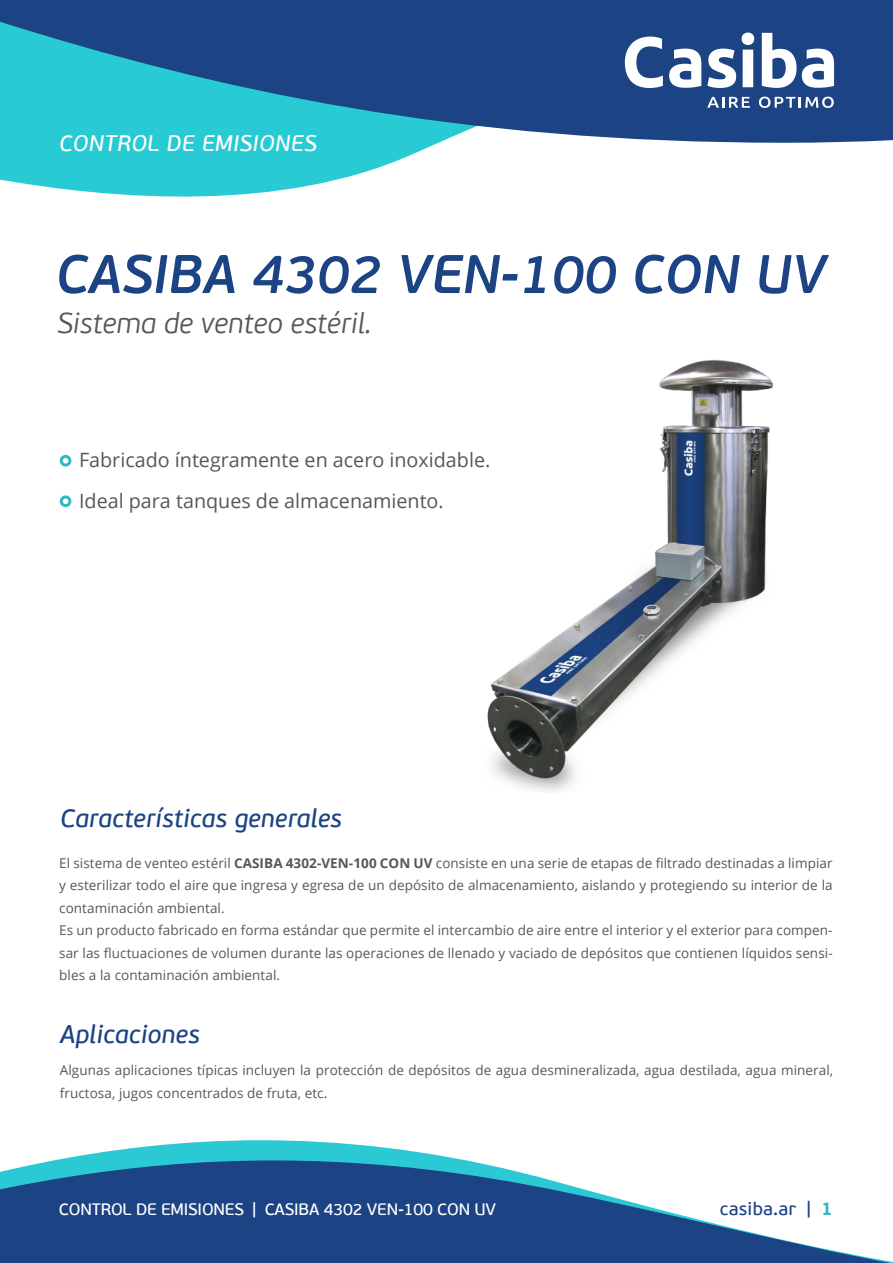
<style>
.page{position:relative;width:893px;height:1263px;background:#fff}
.page>*{position:absolute;margin:0;border:0;box-sizing:border-box;transform-origin:0 0}
.t1{font:italic 600 54.15px "PF Beau Sans Pro";color:#1c4383}
.t2{font:italic 300 28.65px "PF Beau Sans Pro";color:#575756}
.t3{font:italic 25.5px "PF Beau Sans Pro Bbook";color:#1c4383}
.t4{font:italic 22.5px "PF Beau Sans Pro Bbook";letter-spacing:.02em;color:#fff}
.t5{font:19.8px/40.5px "Open Sans";color:#575756}
.t6{font:18.15px "PF Beau Sans Pro Bbook";letter-spacing:.01em;color:#1c4383}
.t7{font:16.5px "PF Beau Sans Pro Bbook";letter-spacing:-.01em;color:#fff}
.t8{font:13.5px/22.5px "Open Sans";letter-spacing:.005em;color:#575756}
.s1{font-weight:700}
.s2{font-family:"PF Beau Sans Pro";font-weight:700;color:#35b6c1}
</style>
<div class="page">
<svg style="left:0;top:143px;width:438px;height:54px;fill:#28cad3"></svg>
<svg style="left:0;top:0;width:893px;height:143px;background:#236799"></svg>
<svg style="left:625px;top:37px;width:38px;height:51px"></svg>
<svg style="left:669px;top:49px;width:32px;height:39px"></svg>
<svg style="left:707px;top:49px;width:29px;height:39px"></svg>
<svg style="left:742px;top:33px;width:12px;height:54px"></svg>
<svg style="left:762px;top:33px;width:72px;height:55px"></svg>
<svg style="left:707px;top:97px;width:43px;height:11px"></svg>
<svg style="left:759px;top:97px;width:75px;height:11px"></svg>
<svg style="left:0;top:1140px;width:893px;height:123px;fill:#1c4383"></svg>
<svg style="left:60px;top:495px;width:11px;height:12px"></svg>
<svg style="left:60px;top:455px;width:11px;height:12px"></svg>
<img style="left:487px;top:359px;width:286px;height:433px">
<h3 class="t4" style="left:59px;top:130px;width:259px">CONTROL DE EMISIONES</h3>
<h1 class="t1" style="left:55px;top:242px;width:772px">CASIBA 4302 VEN-100 CON UV</h1>
<h2 class="t2" style="left:57px;top:307px;width:316px">Sistema de venteo estéril.</h2>
<h3 class="t5" style="left:79px;top:439px;width:413px">Fabricado íntegramente en acero inoxidable.<br>Ideal para tanques de almacenamiento.</h3>
<h3 class="t3" style="left:60px;top:803px;width:283px">Características generales</h3>
<p class="t8" style="left:59px;top:851px;width:775px">El sistema de venteo estéril <span class="s1">CASIBA 4302-VEN-100 CON UV</span> consiste en una serie de etapas de filtrado destinadas a limpiar y esterilizar todo el aire que ingresa y egresa de un depósito de almacenamiento, aislando y protegiendo su interior de la contaminación ambiental.<br>Es un producto fabricado en forma estándar que permite el intercambio de aire entre el interior y el exterior para compen&shy;sar las fluctuaciones de volumen durante las operaciones de llenado y vaciado de depósitos que contienen líquidos sensi&shy;bles a la contaminación ambiental.</p>
<h3 class="t3" style="left:60px;top:1019px;width:142px">Aplicaciones</h3>
<p class="t8" style="left:60px;top:1058px;width:775px">Algunas aplicaciones típicas incluyen la protección de depósitos de agua desmineralizada, agua destilada, agua mineral, fructosa, jugos concentrados de fruta, etc.</p>
<p class="t7" style="left:59px;top:1199px;width:439px">CONTROL DE EMISIONES | CASIBA 4302 VEN-100 CON UV</p>
<h3 class="t6" style="left:720px;top:1198px;width:115px">casiba.ar | <span class="s2">1</span></h3>
</div>
